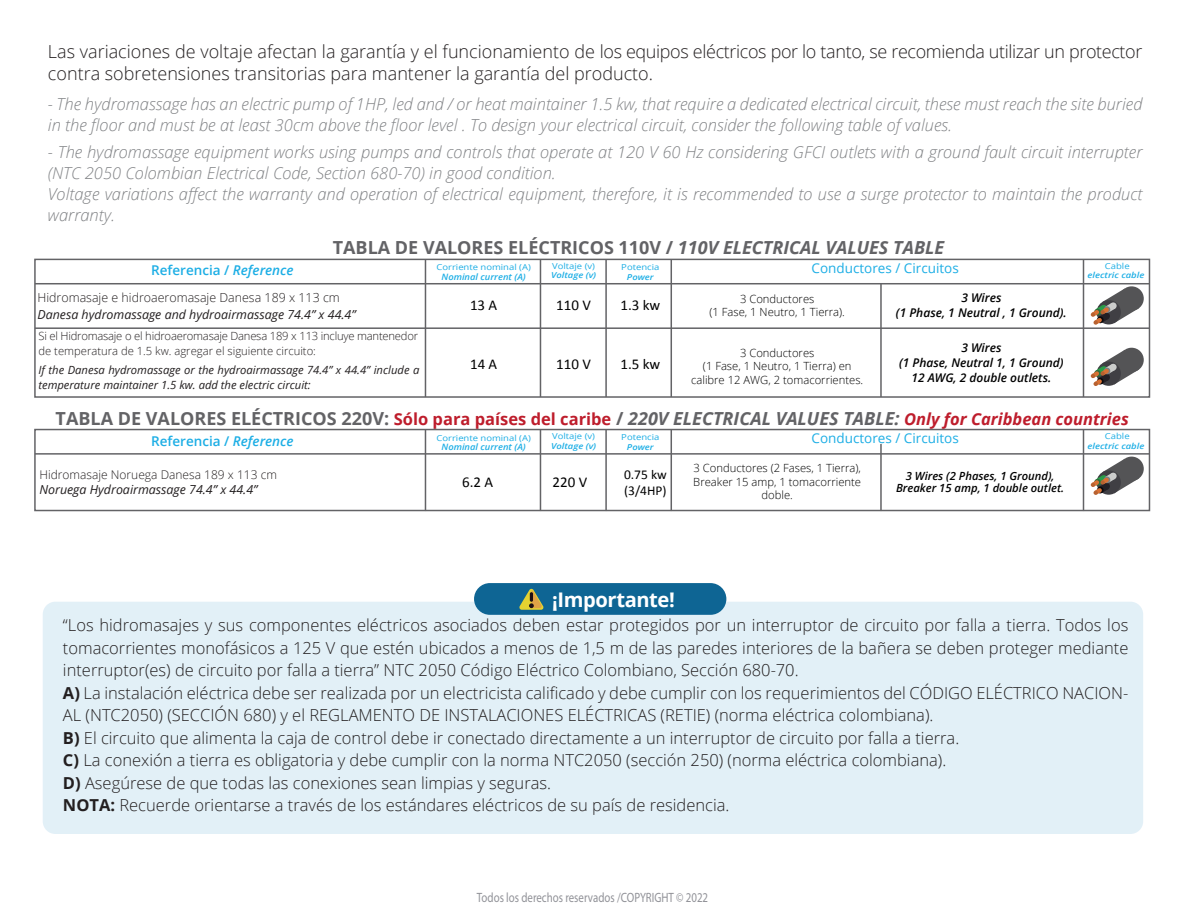
<style>
.page{position:relative;width:1188px;height:918px;background:#fff}
.page>*{position:absolute;margin:0;border:0;box-sizing:border-box;transform-origin:0 0}
.t1{font:700 20.1px "Open Sans";letter-spacing:-.02em;color:#fff}
.t2{font:300 18px/22.5px "Open Sans";color:#231f20}
.t3{font:700 18px "Open Sans";color:#636366}
.t4{font:300 16.5px/22.5px "Open Sans";color:#231f20}
.t5{font:italic 300 16.5px/21px "Open Sans";color:#808285}
.t6{font:15px "Calibri";color:#000001}
.t7{font:13.5px "Open Sans";color:#1daee5}
.t8{font:13.5px "Myriad Pro";color:#919298;scale:.81 1}
.t9{font:600 13.5px "Open Sans";color:#1daee5}
.t10{font:13.5px/16.2px "Calibri";color:#000001}
.t11{font:italic 12.45px "Open Sans";color:#231f20}
.t12{font:300 12.45px "Open Sans";color:#231f20}
.t13{font:italic 600 12px/15px "Open Sans";color:#000001;text-align:center}
.t14{font:300 12px "Open Sans";color:#231f20}
.t15{font:300 11.25px/13.5px "Open Sans";color:#000001;text-align:center}
.t16{font:300 11.25px/15px "Open Sans";letter-spacing:-.02em;color:#231f20}
.t17{font:italic 11.25px/15px "Open Sans";color:#231f20}
.t18{font:italic 600 11.25px/12px "Open Sans";color:#000001;text-align:center}
.t19{font:italic 600 8.85px "Open Sans";color:#1daee5;scale:1.07 1}
.t20{font:8.25px "Open Sans";color:#1daee5;scale:1.16 1}
.t21{font:italic 600 8.25px "Open Sans";color:#1daee5;scale:1.16 1}
.s1{font-style:italic}
.s2{font-size:16.5px;color:#be1d2c}
.s3{font-style:italic;font-size:16.5px;color:#be1d2c}
.s4{font-weight:700}
</style>
<div class="page">
<div style="left:43px;top:602px;width:1100px;height:232px;background:#e2f0f7;border-radius:13px"></div>
<div style="left:474px;top:583px;width:252px;height:32px;background:#0e6594;border-radius:16px"></div>
<svg style="left:519px;top:589px;width:25px;height:21px"></svg>
<svg style="left:1091px;top:348px;width:53px;height:38px"></svg>
<svg style="left:1091px;top:286px;width:53px;height:39px"></svg>
<div style="left:34px;top:259px;width:1116px;height:139px;border:2px solid #636366"></div>
<hr style="left:35px;top:283px;width:1114px;height:1px;background:#636366">
<hr style="left:35px;top:327px;width:1114px;height:2px;background:#636366">
<hr style="left:425px;top:259px;width:1px;height:138px;background:#636366">
<hr style="left:540px;top:259px;width:1px;height:138px;background:#636366">
<hr style="left:605px;top:259px;width:2px;height:138px;background:#636366">
<hr style="left:671px;top:259px;width:1px;height:138px;background:#636366">
<hr style="left:1083px;top:259px;width:1px;height:138px;background:#636366">
<hr style="left:880px;top:284px;width:2px;height:113px;background:#636366">
<svg style="left:1091px;top:457px;width:53px;height:38px"></svg>
<div style="left:34px;top:429px;width:1116px;height:82px;border:2px solid #636366"></div>
<hr style="left:35px;top:453px;width:1114px;height:2px;background:#636366">
<hr style="left:425px;top:430px;width:1px;height:81px;background:#636366">
<hr style="left:540px;top:430px;width:1px;height:81px;background:#636366">
<hr style="left:605px;top:430px;width:2px;height:81px;background:#636366">
<hr style="left:671px;top:430px;width:1px;height:81px;background:#636366">
<hr style="left:1083px;top:430px;width:1px;height:81px;background:#636366">
<hr style="left:880px;top:444px;width:2px;height:67px;background:#636366">
<p class="t2" style="left:48px;top:39px;width:1096px">Las variaciones de voltaje afectan la garantía y el funcionamiento de los equipos eléctricos por lo tanto, se recomienda utilizar un protector contra sobretensiones transitorias para mantener la garantía del producto.</p>
<p class="t5" style="left:48px;top:93px;width:1096px">- The hydromassage has an electric pump of 1HP, led and / or heat maintainer 1.5 kw, that require a dedicated electrical circuit, these must reach the site buried in the floor and must be at least 30cm above the floor level . To design your electrical circuit, consider the following table of values.</p>
<p class="t5" style="left:48px;top:141px;width:1096px">- The hydromassage equipment works using pumps and controls that operate at 120 V 60 Hz considering GFCI outlets with a ground fault circuit interrupter (NTC 2050 Colombian Electrical Code, Section 680-70) in good condition.<br>Voltage variations affect the warranty and operation of electrical equipment, therefore, it is recommended to use a surge protector to maintain the product warranty.</p>
<p class="t3" style="left:333px;top:235px;width:613px">TABLA DE VALORES ELÉCTRICOS 110V / <span class="s1">110V ELECTRICAL VALUES TABLE</span></p>
<p class="t9" style="left:151px;top:261px;width:144px">Referencia / <span class="s1">Reference</span></p>
<p class="t20" style="left:552px;top:260px;width:38px">Voltaje (v)</p>
<p class="t20" style="left:437px;top:262px;width:83px">Corriente nominal (A)</p>
<p class="t19" style="left:442px;top:271px;width:80px">Nominal current (A)</p>
<p class="t21" style="left:551px;top:270px;width:40px">Voltage (v)</p>
<p class="t20" style="left:621px;top:261px;width:34px">Potencia</p>
<p class="t21" style="left:627px;top:271px;width:25px">Power</p>
<p class="t7" style="left:812px;top:259px;width:149px">Conductores / Circuitos</p>
<p class="t12" style="left:37px;top:289px;width:304px">Hidromasaje e hidroaeromasaje Danesa 189 x 113 cm</p>
<p class="t11" style="left:37px;top:306px;width:320px">Danesa hydromassage and hydroairmassage 74.4” x 44.4”</p>
<p class="t16" style="left:38px;top:328px;width:381px">Si el Hidromasaje o el hidroaeromasaje Danesa 189 x 113 incluye mantenedor de temperatura de 1.5 kw. agregar el siguiente circuito:</p>
<p class="t17" style="left:38px;top:362px;width:382px">If the Danesa hydromassage or the hydroairmassage 74.4” x 44.4” include a temperature maintainer 1.5 kw. add the electric circuit:</p>
<p class="t6" style="left:470px;top:295px;width:29px">13 A</p>
<p class="t6" style="left:556px;top:295px;width:36px">110 V</p>
<p class="t6" style="left:620px;top:295px;width:41px">1.3 kw</p>
<p class="t6" style="left:470px;top:353px;width:29px">14 A</p>
<p class="t6" style="left:556px;top:353px;width:36px">110 V</p>
<p class="t6" style="left:620px;top:353px;width:41px">1.5 kw</p>
<p class="t15" style="left:709px;top:292px;width:137px">3 Conductores<br>(1 Fase, 1 Neutro, 1 Tierra).</p>
<p class="t15" style="left:691px;top:346px;width:174px">3 Conductores<br>(1 Fase, 1 Neutro, 1 Tierra) en calibre 12 AWG, 2 tomacorrientes.</p>
<p class="t13" style="left:896px;top:290px;width:172px">3 Wires<br>(1 Phase, 1 Neutral , 1 Ground).</p>
<p class="t13" style="left:899px;top:340px;width:166px">3 Wires<br>(1 Phase, Neutral 1, 1 Ground)<br>12 AWG, 2 double outlets.</p>
<p class="t20" style="left:1105px;top:260px;width:23px">Cable</p>
<p class="t21" style="left:1088px;top:270px;width:51px">electric cable</p>
<p class="t3" style="left:56px;top:405px;width:1075px">TABLA DE VALORES ELÉCTRICOS 220V: <span class="s2">Sólo para países del caribe</span> / <span class="s1">220V ELECTRICAL VALUES TABLE:</span> <span class="s3">Only for Caribbean countries</span></p>
<p class="t20" style="left:1105px;top:430px;width:23px">Cable</p>
<p class="t21" style="left:1088px;top:440px;width:51px">electric cable</p>
<p class="t9" style="left:151px;top:431px;width:144px">Referencia / <span class="s1">Reference</span></p>
<p class="t20" style="left:552px;top:430px;width:38px">Voltaje (v)</p>
<p class="t7" style="left:812px;top:429px;width:149px">Conductores / Circuitos</p>
<p class="t20" style="left:621px;top:432px;width:34px">Potencia</p>
<p class="t21" style="left:627px;top:441px;width:25px">Power</p>
<p class="t20" style="left:437px;top:432px;width:83px">Corriente nominal (A)</p>
<p class="t19" style="left:442px;top:441px;width:80px">Nominal current (A)</p>
<p class="t21" style="left:551px;top:440px;width:40px">Voltage (v)</p>
<p class="t14" style="left:39px;top:467px;width:239px">Hidromasaje Noruega Danesa 189 x 113 cm</p>
<p class="t11" style="left:39px;top:481px;width:220px">Noruega Hydroairmassage 74.4” x 44.4”</p>
<p class="t6" style="left:462px;top:472px;width:33px">6.2 A</p>
<p class="t6" style="left:553px;top:472px;width:36px">220 V</p>
<p class="t10" style="left:624px;top:466px;width:44px">0.75 kw (3/4HP)</p>
<p class="t15" style="left:693px;top:461px;width:169px">3 Conductores (2 Fases, 1 Tierra),<br>Breaker 15 amp, 1 tomacorriente doble.</p>
<p class="t18" style="left:896px;top:470px;width:170px">3 Wires (2 Phases, 1 Ground),<br>Breaker 15 amp, 1 double outlet.</p>
<p class="t1" style="left:552px;top:586px;width:124px">¡Importante!</p>
<p class="t4" style="left:63px;top:614px;width:1067px">“Los hidromasajes y sus componentes eléctricos asociados deben estar protegidos por un interruptor de circuito por falla a tierra. Todos los tomacorrientes monofásicos a 125 V que estén ubicados a menos de 1,5 m de las paredes interiores de la bañera se deben proteger mediante interruptor(es) de circuito por falla a tierra” NTC 2050 Código Eléctrico Colombiano, Sección 680-70.<br><span class="s4">A)</span> La instalación eléctrica debe ser realizada por un electricista calificado y debe cumplir con los requerimientos del CÓDIGO ELÉCTRICO NACION-AL (NTC2050) (SECCIÓN 680) y el REGLAMENTO DE INSTALACIONES ELÉCTRICAS (RETIE) (norma eléctrica colombiana).<br><span class="s4">B)</span> El circuito que alimenta la caja de control debe ir conectado directamente a un interruptor de circuito por falla a tierra.<br><span class="s4">C)</span> La conexión a tierra es obligatoria y debe cumplir con la norma NTC2050 (sección 250) (norma eléctrica colombiana).<br><span class="s4">D)</span> Asegúrese de que todas las conexiones sean limpias y seguras.<br><span class="s4">NOTA:</span> Recuerde orientarse a través de los estándares eléctricos de su país de residencia.</p>
<p class="t8" style="left:477px;top:889px;width:287px">Todos los derechos reservados /COPYRIGHT © 2022</p>
</div>
